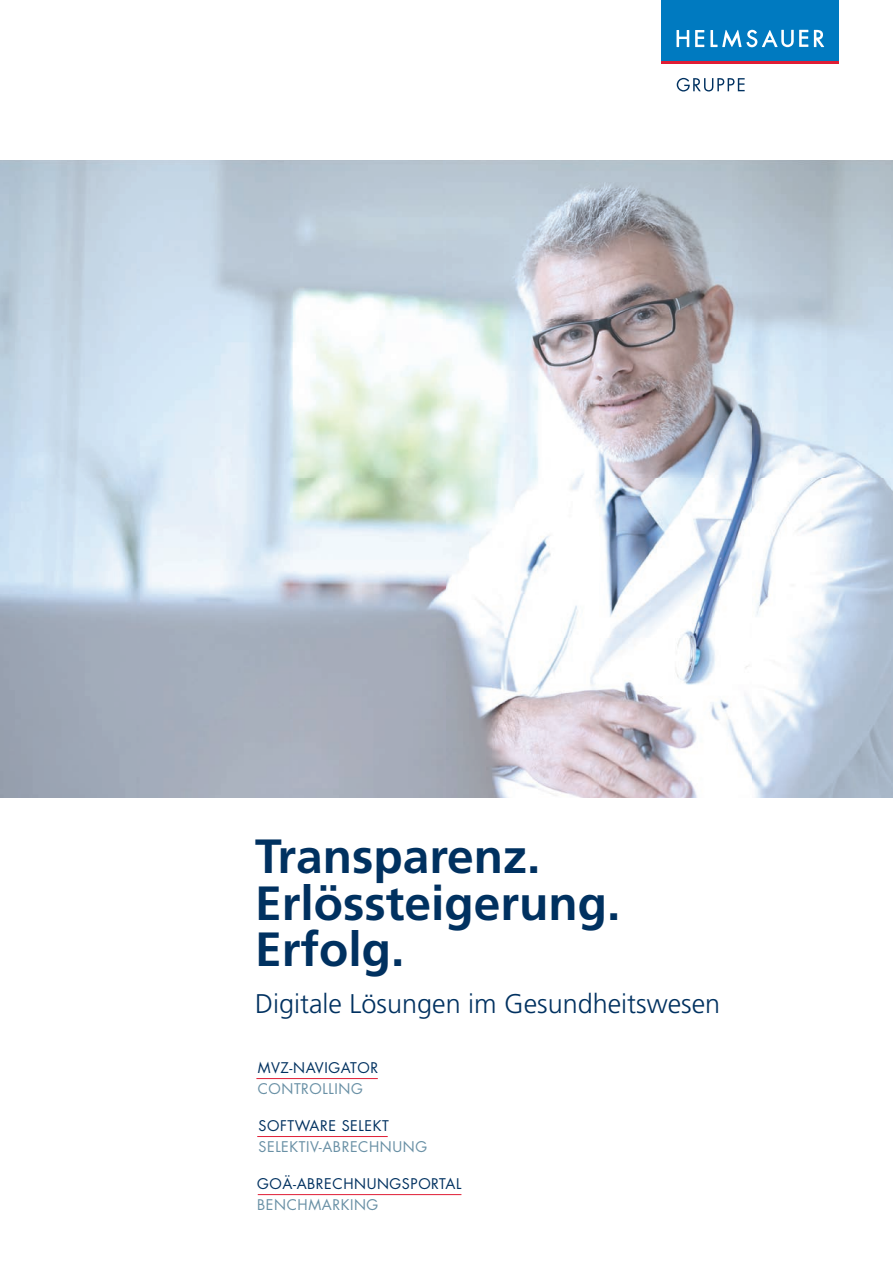
<style>
.page{position:relative;width:893px;height:1263px;background:#fff}
.page>*{position:absolute;margin:0;border:0;box-sizing:border-box;transform-origin:0 0}
.t1{font:700 48px/47px "Frutiger LT Std";color:#003160}
.t2{font:300 27px "Frutiger LT Std";color:#003160}
.t3{font:14.4px "Futura Std";letter-spacing:.04em;color:#003160}
.t4{font:14.4px "Futura Std";letter-spacing:.04em;color:#6990a5}
</style>
<div class="page">
<img style="left:0;top:160px;width:893px;height:638px">
<svg style="left:677px;top:78px;width:68px;height:14px"></svg>
<div style="left:662px;top:0;width:177px;height:62px;background:#007ac0"></div>
<hr style="left:662px;top:62px;width:177px;height:2px;background:#e01d35">
<svg style="left:676px;top:30px;width:13px;height:17px"></svg>
<svg style="left:695px;top:30px;width:9px;height:17px"></svg>
<svg style="left:814px;top:30px;width:10px;height:17px"></svg>
<svg style="left:710px;top:30px;width:98px;height:17px"></svg>
<hr style="left:256px;top:1078px;width:122px;height:1px;background:#e01d35">
<hr style="left:257px;top:1136px;width:131px;height:1px;background:#e01d35">
<hr style="left:258px;top:1194px;width:203px;height:1px;background:#e01d35">
<h1 class="t1" style="left:255px;top:833px;width:367px">Transparenz.<br>Erlössteigerung.<br>Erfolg.</h1>
<h2 class="t2" style="left:255px;top:989px;width:467px">Digitale Lösungen im Gesundheitswesen</h2>
<p class="t3" style="left:258px;top:1058px;width:122px">MVZ-NAVIGATOR</p>
<p class="t4" style="left:258px;top:1079px;width:107px">CONTROLLING</p>
<p class="t3" style="left:259px;top:1116px;width:132px">SOFTWARE SELEKT</p>
<p class="t4" style="left:259px;top:1137px;width:170px">SELEKTIV-ABRECHNUNG</p>
<p class="t3" style="left:257px;top:1174px;width:206px">GOÄ-ABRECHNUNGSPORTAL</p>
<p class="t4" style="left:257px;top:1195px;width:123px">BENCHMARKING</p>
</div>
